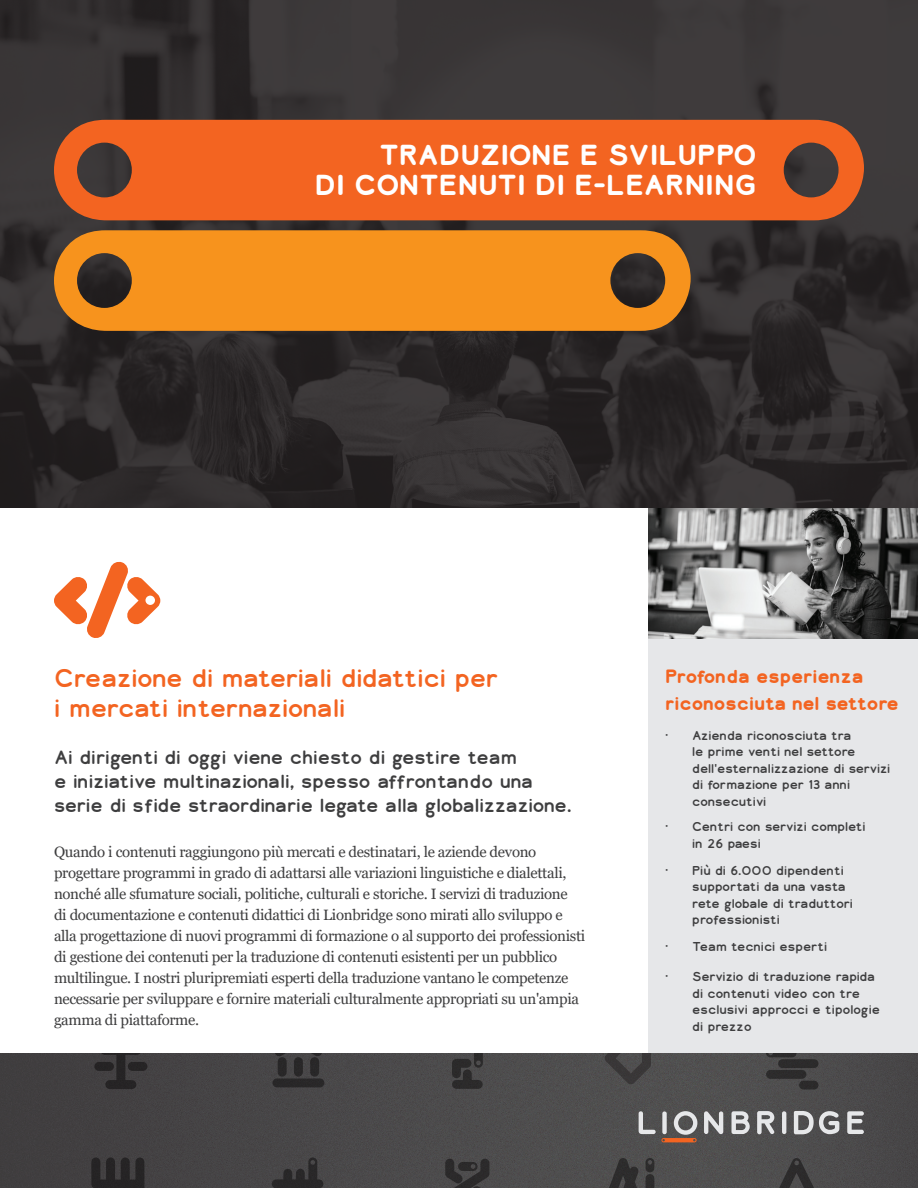
<style>
.page{position:relative;width:918px;height:1188px;background:#fff}
.page>*{position:absolute;margin:0;border:0;box-sizing:border-box;transform-origin:0 0}
.Lion_Main_Title{font:700 27px/30px "Lionbridge Sans";color:#fff;text-align:right}
.Lion_Header{font:24px/30px "Lionbridge Sans";letter-spacing:-.01em;color:#f36421}
.Lion_Header_Sub{font:18px/24px "Lionbridge Sans";color:#3e3e3f}
.t1{font:700 18px/27px "Lionbridge Sans";letter-spacing:-.02em;color:#f36421}
.Lion_Intro{font:15px/21px "Georgia";letter-spacing:-.02em;color:#3e3e3f}
.t2{font:12px/16.5px "Lionbridge Sans";color:#3e3e3f}
.t3{font:12px/16.5px "Lionbridge Sans";letter-spacing:-.02em;color:#3e3e3f}
</style>
<div class="page">
<div style="left:648px;top:508px;width:270px;height:545px;background:#e6e7e9"></div>
<svg style="left:54px;top:561px;width:106px;height:77px"></svg>
<img style="left:648px;top:508px;width:270px;height:130px">
<img style="left:0;top:1053px;width:918px;height:135px">
<svg style="left:605px;top:1053px;width:46px;height:31px"></svg>
<svg style="left:91px;top:1158px;width:53px;height:30px;background:#2c2a2c"></svg>
<div style="left:94px;top:1062px;width:20px;height:9px;background:#231f20;border-radius:4px"></div>
<div style="left:128px;top:1062px;width:19px;height:9px;background:#231f20;border-radius:4px"></div>
<svg style="left:100px;top:1053px;width:41px;height:36px"></svg>
<div style="left:278px;top:1057px;width:9px;height:20px;background:#282728;border-radius:4px"></div>
<div style="left:310px;top:1057px;width:9px;height:20px;background:#292728;border-radius:4px"></div>
<div style="left:272px;top:1078px;width:52px;height:9px;background:#282728;border-radius:4px"></div>
<div style="left:294px;top:1057px;width:9px;height:20px;background:#282728;border-radius:4px"></div>
<svg style="left:275px;top:1053px;width:47px;height:3px"></svg>
<div style="left:766px;top:1070px;width:40px;height:9px;background:#2c2b2b;border-radius:4px"></div>
<div style="left:778px;top:1059px;width:40px;height:9px;background:#2c2b2b;border-radius:4px"></div>
<div style="left:799px;top:1081px;width:19px;height:9px;background:#2c2b2b;border-radius:4px"></div>
<svg style="left:766px;top:1053px;width:31px;height:4px"></svg>
<svg style="left:272px;top:1157px;width:51px;height:31px;background:#383738"></svg>
<svg style="left:452px;top:1053px;width:31px;height:36px"></svg>
<svg style="left:445px;top:1159px;width:44px;height:29px"></svg>
<svg style="left:772px;top:1158px;width:49px;height:30px"></svg>
<svg style="left:603px;top:1158px;width:51px;height:30px;background:#3e3e3e"></svg>
<svg style="left:704px;top:1111px;width:19px;height:23px"></svg>
<svg style="left:731px;top:1111px;width:19px;height:23px"></svg>
<svg style="left:757px;top:1111px;width:17px;height:23px"></svg>
<svg style="left:782px;top:1111px;width:4px;height:23px"></svg>
<svg style="left:639px;top:1111px;width:58px;height:31px;background:#857a76"></svg>
<svg style="left:794px;top:1111px;width:45px;height:23px"></svg>
<svg style="left:847px;top:1111px;width:17px;height:23px"></svg>
<img style="left:0;top:0;width:918px;height:508px">
<svg style="left:54px;top:120px;width:810px;height:100px;background:#e36022"></svg>
<svg style="left:54px;top:230px;width:637px;height:101px;background:#e0871e"></svg>
<p class="Lion_Main_Title" style="left:315px;top:139px;width:444px">TRADUZIONE E SVILUPPO<br>DI CONTENUTI DI E-LEARNING</p>
<p class="Lion_Header" style="left:54px;top:663px;width:446px">Creazione di materiali didattici per i mercati internazionali</p>
<p class="Lion_Header_Sub" style="left:54px;top:745px;width:519px">Ai dirigenti di oggi viene chiesto di gestire team<br>e iniziative multinazionali, spesso affrontando una serie di sfide straordinarie legate alla globalizzazione.</p>
<p class="Lion_Intro" style="left:54px;top:841px;width:533px">Quando i contenuti raggiungono più mercati e destinatari, le aziende devono progettare programmi in grado di adattarsi alle variazioni linguistiche e dialettali, nonché alle sfumature sociali, politiche, culturali e storiche. I servizi di traduzione<br>di documentazione e contenuti didattici di Lionbridge sono mirati allo sviluppo e alla progettazione di nuovi programmi di formazione o al supporto dei professionisti di gestione dei contenuti per la traduzione di contenuti esistenti per un pubblico multilingue. I nostri pluripremiati esperti della traduzione vantano le competenze necessarie per sviluppare e fornire materiali culturalmente appropriati su un'ampia gamma di piattaforme.</p>
<p class="t1" style="left:665px;top:662px;width:235px">Profonda esperienza riconosciuta nel settore</p>
<p class="t2" style="left:692px;top:727px;width:200px;text-indent:-27px">• Azienda riconosciuta tra<br>le prime venti nel settore dell'esternalizzazione di servizi di formazione per 13 anni consecutivi</p>
<p class="t3" style="left:692px;top:818px;width:175px;text-indent:-27px">• Centri con servizi completi in 26 paesi</p>
<p class="t2" style="left:692px;top:862px;width:162px;text-indent:-27px">• Più di 6.000 dipendenti supportati da una vasta rete globale di traduttori professionisti</p>
<p class="t2" style="left:665px;top:938px;width:163px">• Team tecnici esperti</p>
<p class="t2" style="left:692px;top:968px;width:189px;text-indent:-27px">• Servizio di traduzione rapida di contenuti video con tre esclusivi approcci e tipologie di prezzo</p>
</div>
